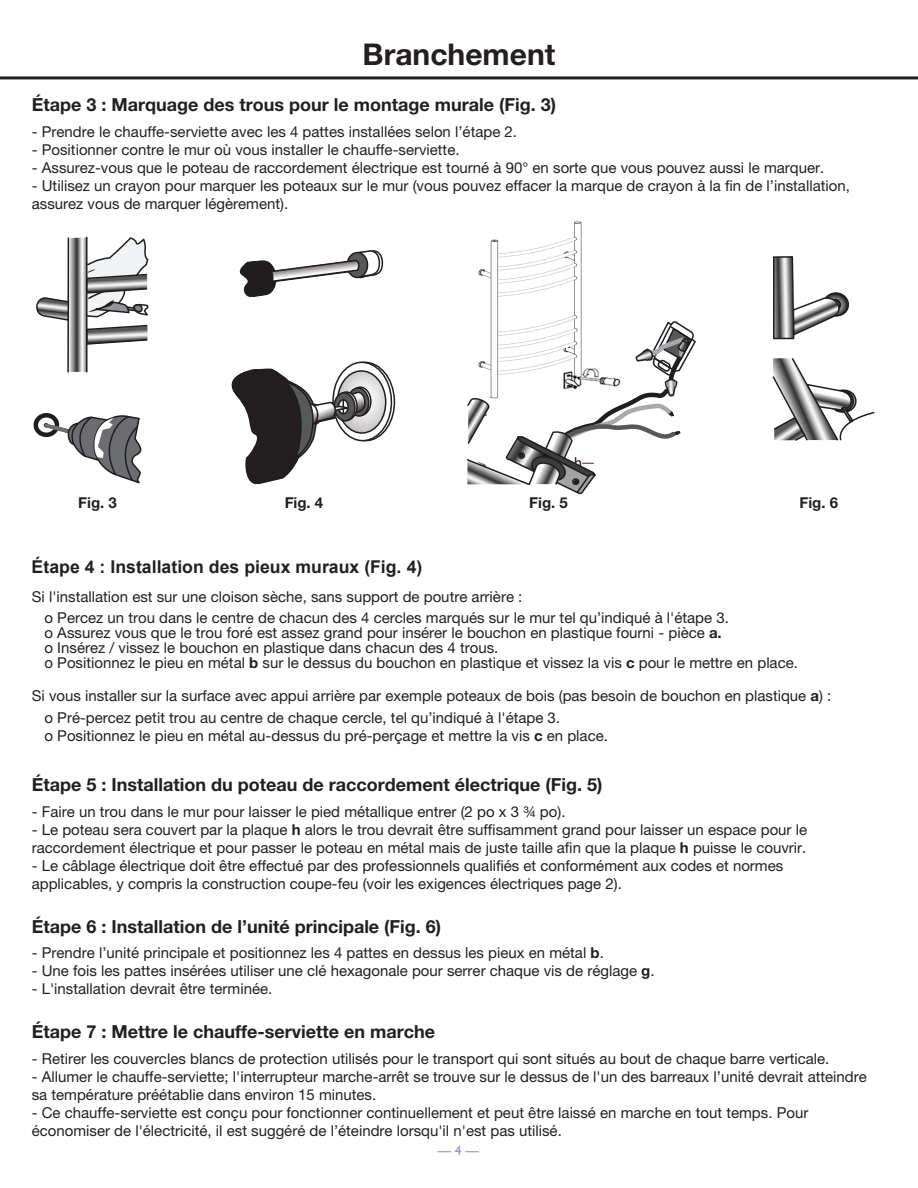
<style>
.page{position:relative;width:918px;height:1188px;background:#fff}
.page>*{position:absolute;margin:0;border:0;box-sizing:border-box;transform-origin:0 0}
.t1{font:700 30px "Helvetica Neue LT Std";color:#231f20}
.t2{font:700 18px "Helvetica Neue LT Std";color:#231f20}
.t3{font:700 17.7px "Arial";color:#231f20}
.t4{font:16.2px "Calibri";color:#231f20}
.t5{font:15px/18px "Helvetica Neue LT Std";color:#231f20}
.t6{font:700 15px "Helvetica Neue LT Std";color:#231f20}
.t7{font:13.5px "Gill Sans";color:#8e95c3}
.s1{font-weight:700}
</style>
<div class="page">
<img style="left:478px;top:221px;width:104px;height:99px">
<hr style="left:0;top:76px;width:918px;height:3px;background:#231f20">
<svg style="left:36px;top:237px;width:113px;height:135px"></svg>
<svg style="left:36px;top:415px;width:21px;height:20px"></svg>
<div style="left:34px;top:413px;width:25px;height:24px;border:4px solid #201d1e;border-radius:50%"></div>
<svg style="left:43px;top:414px;width:99px;height:70px"></svg>
<svg style="left:466px;top:320px;width:230px;height:175px"></svg>
<svg style="left:773px;top:256px;width:77px;height:84px"></svg>
<svg style="left:772px;top:358px;width:103px;height:83px"></svg>
<svg style="left:239px;top:250px;width:145px;height:47px"></svg>
<svg style="left:231px;top:361px;width:165px;height:124px"></svg>
<h1 class="t1" style="left:363px;top:35px;width:194px">Branchement</h1>
<p class="t2" style="left:32px;top:94px;width:526px">Étape 3 : Marquage des trous pour le montage murale (Fig. 3)</p>
<p class="t5" style="left:32px;top:122px;width:487px">- Prendre le chauffe-serviette avec les 4 pattes installées selon l’étape 2.</p>
<p class="t5" style="left:32px;top:140px;width:429px">- Positionner contre le mur où vous installer le chauffe-serviette.</p>
<p class="t5" style="left:32px;top:158px;width:794px">- Assurez-vous que le poteau de raccordement électrique est tourné à 90° en sorte que vous pouvez aussi le marquer.</p>
<p class="t5" style="left:32px;top:176px;width:820px">- Utilisez un crayon pour marquer les poteaux sur le mur (vous pouvez effacer la marque de crayon à la fin de l’installation, assurez vous de marquer légèrement).</p>
<p class="t4" style="left:574px;top:456px;width:10px">h</p>
<p class="t6" style="left:78px;top:493px;width:40px">Fig. 3</p>
<p class="t6" style="left:285px;top:493px;width:40px">Fig. 4</p>
<p class="t6" style="left:529px;top:493px;width:40px">Fig. 5</p>
<p class="t6" style="left:799px;top:493px;width:40px">Fig. 6</p>
<p class="t3" style="left:32px;top:557px;width:392px">Étape 4 : Installation des pieux muraux (Fig. 4)</p>
<p class="t5" style="left:45px;top:585px;width:686px;line-height:21.8px;text-indent:-13px">Si l'installation est sur une cloison sèche, sans support de poutre arrière :<br>o Percez un trou dans le centre de chacun des 4 cercles marqués sur le mur tel qu’indiqué à l'étape 3.</p>
<p class="t5" style="left:45px;top:625px;width:755px;line-height:15px">o Assurez vous que le trou foré est assez grand pour insérer le bouchon en plastique fourni - pièce <span class="s1">a.<br></span>o Insérez / vissez le bouchon en plastique dans chacun des 4 trous.<br>o Positionnez le pieu en métal <span class="s1">b</span> sur le dessus du bouchon en plastique et vissez la vis <span class="s1">c</span> pour le mettre en place.</p>
<p class="t5" style="left:45px;top:685px;width:788px;line-height:21.8px;text-indent:-13px">Si vous installer sur la surface avec appui arrière par exemple poteaux de bois (pas besoin de bouchon en plastique <span class="s1">a</span>) : o Pré-percez petit trou au centre de chaque cercle, tel qu’indiqué à l'étape 3.</p>
<p class="t5" style="left:45px;top:727px;width:565px">o Positionnez le pieu en métal au-dessus du pré-perçage et mettre la vis <span class="s1">c</span> en place.</p>
<p class="t2" style="left:32px;top:774px;width:572px">Étape 5 : Installation du poteau de raccordement électrique (Fig. 5)</p>
<p class="t5" style="left:32px;top:802px;width:535px">- Faire un trou dans le mur pour laisser le pied métallique entrer (2 po x 3 ¾ po).</p>
<p class="t5" style="left:32px;top:820px;width:777px">- Le poteau sera couvert par la plaque <span class="s1">h</span> alors le trou devrait être suffisamment grand pour laisser un espace pour le raccordement électrique et pour passer le poteau en métal mais de juste taille afin que la plaque <span class="s1">h</span> puisse le couvrir.</p>
<p class="t5" style="left:32px;top:856px;width:753px">- Le câblage électrique doit être effectué par des professionnels qualifiés et conformément aux codes et normes applicables, y compris la construction coupe-feu (voir les exigences électriques page 2).</p>
<p class="t2" style="left:32px;top:915px;width:411px">Étape 6 : Installation de l’unité principale (Fig. 6)</p>
<p class="t5" style="left:32px;top:944px;width:574px">- Prendre l’unité principale et positionnez les 4 pattes en dessus les pieux en métal <span class="s1">b</span>.</p>
<p class="t5" style="left:32px;top:962px;width:624px">- Une fois les pattes insérées utiliser une clé hexagonale pour serrer chaque vis de réglage <span class="s1">g</span>.</p>
<p class="t5" style="left:32px;top:980px;width:242px">- L'installation devrait être terminée.</p>
<p class="t2" style="left:32px;top:1021px;width:405px">Étape 7 : Mettre le chauffe-serviette en marche</p>
<p class="t5" style="left:32px;top:1049px;width:799px">- Retirer les couvercles blancs de protection utilisés pour le transport qui sont situés au bout de chaque barre verticale.</p>
<p class="t5" style="left:32px;top:1067px;width:837px">- Allumer le chauffe-serviette; l'interrupteur marche-arrêt se trouve sur le dessus de l'un des barreaux l’unité devrait atteindre sa température préétablie dans environ 15 minutes.</p>
<p class="t5" style="left:32px;top:1103px;width:778px">- Ce chauffe-serviette est conçu pour fonctionner continuellement et peut être laissé en marche en tout temps. Pour économiser de l'électricité, il est suggéré de l’éteindre lorsqu'il n'est pas utilisé.</p>
<p class="t7" style="left:438px;top:1142px;width:43px">— 4 —</p>
</div>
